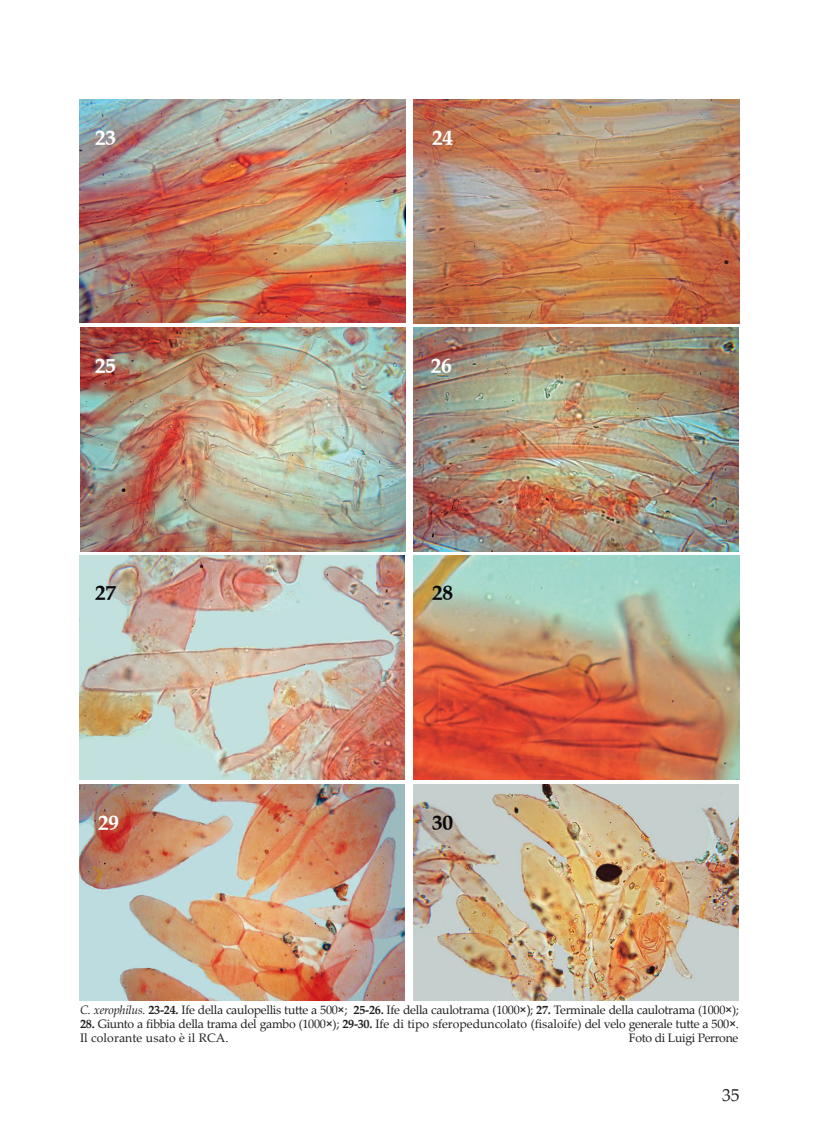
<style>
.page{position:relative;width:819px;height:1141px;background:#fff}
.page>*{position:absolute;margin:0;border:0;box-sizing:border-box;transform-origin:0 0}
.t1{font:700 35px "Palatino Linotype";color:#fff}
.t2{font:700 35px "Palatino Linotype";color:#0b090d}
.t3{font:17.5px "Palatino Linotype";color:#231f20}
.t4{font:12.25px "Palatino Linotype";letter-spacing:-.025em;color:#231f20}
.t5{font:12.25px/14px "Palatino Linotype";color:#231f20}
.s1{font-style:italic}
.s2{font-weight:700}
.s3{font-family:"Arial"}
</style>
<div class="page">
<img style="left:79px;top:99px;width:326px;height:223px">
<img style="left:413px;top:99px;width:326px;height:224px">
<img style="left:80px;top:328px;width:325px;height:223px">
<img style="left:414px;top:328px;width:325px;height:223px">
<img style="left:80px;top:556px;width:324px;height:223px">
<img style="left:413px;top:556px;width:326px;height:223px">
<img style="left:79px;top:785px;width:325px;height:216px">
<img style="left:414px;top:785px;width:325px;height:216px">
<h1 class="t1" style="left:95px;top:105px;width:23px">23</h1>
<h1 class="t1" style="left:432px;top:105px;width:23px">24</h1>
<h1 class="t1" style="left:95px;top:333px;width:23px">25</h1>
<h1 class="t1" style="left:430px;top:333px;width:23px">26</h1>
<h1 class="t2" style="left:95px;top:560px;width:23px">27</h1>
<h1 class="t2" style="left:432px;top:560px;width:23px">28</h1>
<h1 class="t1" style="left:98px;top:789px;width:23px">29</h1>
<h1 class="t2" style="left:432px;top:789px;width:23px">30</h1>
<p class="t4" style="left:80px;top:1001px;width:660px"><span class="s1">C. xerophilus.</span> <span class="s2">23-24.</span> Ife della caulopellis tutte a 500<span class="s3">×</span>; <span class="s2">25-26.</span> Ife della caulotrama (1000<span class="s3">×)</span>; <span class="s2">27.</span> Terminale della caulotrama (1000<span class="s3">×</span>);</p>
<p class="t5" style="left:80px;top:1017px;width:660px"><span class="s2">28.</span> Giunto a fibbia della trama del gambo (1000<span class="s3">×</span>); <span class="s2">29-30.</span> Ife di tipo sferopeduncolato (fisaloife) del velo generale tutte a 500<span class="s3">×</span>.<br>Il colorante usato è il RCA.</p>
<p class="t4" style="left:629px;top:1029px;width:111px">Foto di Luigi Perrone</p>
<h2 class="t3" style="left:722px;top:1083px;width:19px">35</h2>
</div>
